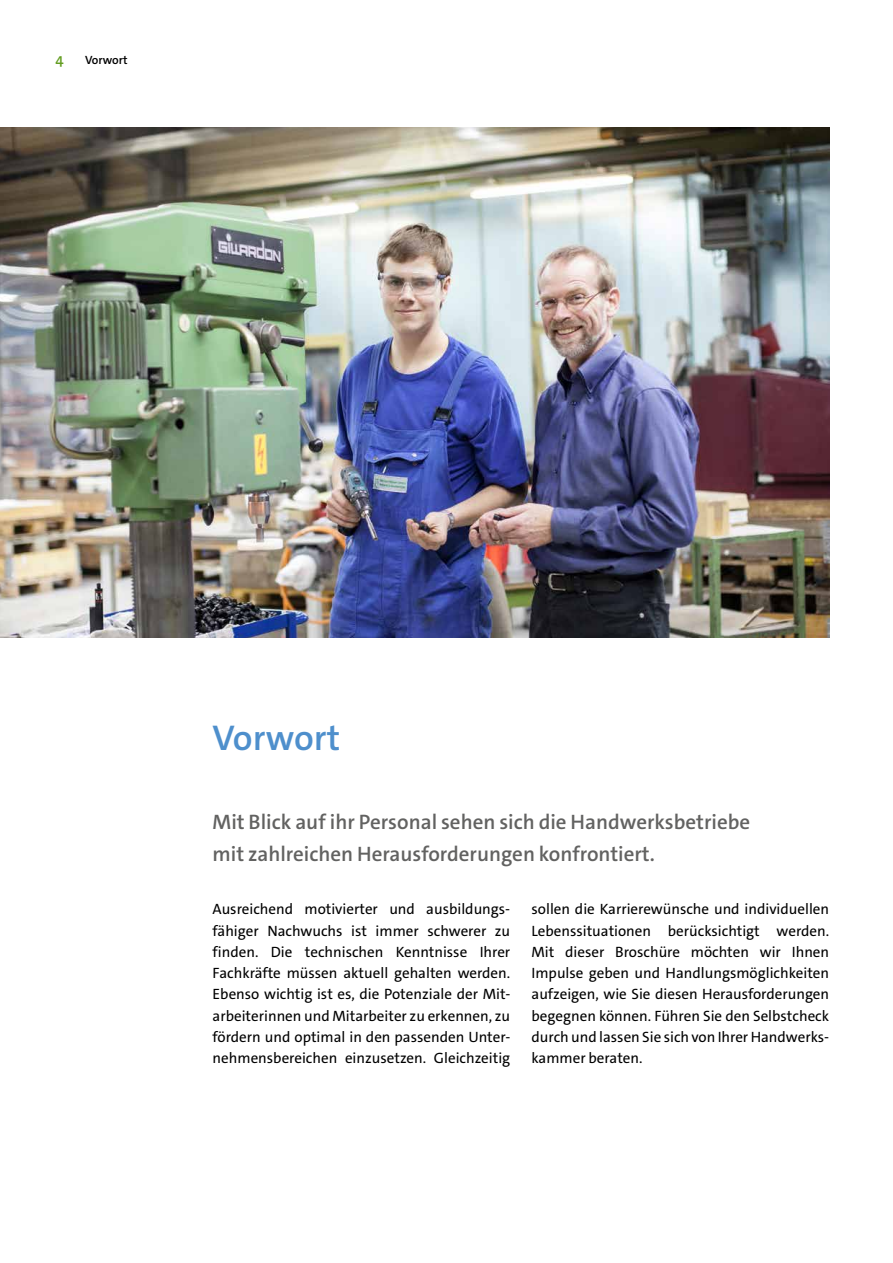
<style>
.page{position:relative;width:893px;height:1263px;background:#fff}
.page>*{position:absolute;margin:0;border:0;box-sizing:border-box;transform-origin:0 0}
.t1{font:600 36px "The Sans C4 s";color:#4e8fcc}
.t2{font:600 21px/32px "The Sans C4 s";color:#626261}
.t3{font:15px/21.3px "The Sans C4 s";color:#000;text-align:justify}
.t4{font:600 15px "The Sans C4 s";color:#639d21}
.t5{font:600 12px "The Sans C4 s";color:#000}
</style>
<div class="page">
<img style="left:0;top:128px;width:829px;height:510px">
<p class="t4" style="left:56px;top:49px;width:10px">4</p>
<p class="t5" style="left:85px;top:52px;width:44px">Vorwort</p>
<h1 class="t1" style="left:213px;top:714px;width:129px">Vorwort</h1>
<h2 class="t2" style="left:213px;top:806px;width:539px">Mit Blick auf ihr Personal sehen sich die Handwerksbetriebe mit zahlreichen Herausforderungen konfrontiert.</h2>
<p class="t3" style="left:213px;top:899px;width:299px">Ausreichend motivierter und ausbildungs&shy;fähiger Nachwuchs ist immer schwerer zu finden. Die technischen Kenntnisse Ihrer Fachkräfte müssen aktuell gehalten werden.<br>Ebenso wichtig ist es, die Potenziale der Mit&shy;arbeiterinnen und Mitarbeiter zu erkennen, zu fördern und optimal in den passenden Unter&shy;nehmensbereichen einzusetzen. Gleichzeitig</p>
<p class="t3" style="left:531px;top:899px;width:299px">sollen die Karrierewünsche und individuellen Lebenssituationen berücksichtigt werden.<br>Mit dieser Broschüre möchten wir Ihnen Impulse geben und Handlungsmöglichkeiten aufzeigen, wie Sie diesen Herausforderungen begegnen können. Führen Sie den Selbstcheck durch und lassen Sie sich von Ihrer Handwerks&shy;kammer beraten.</p>
</div>
